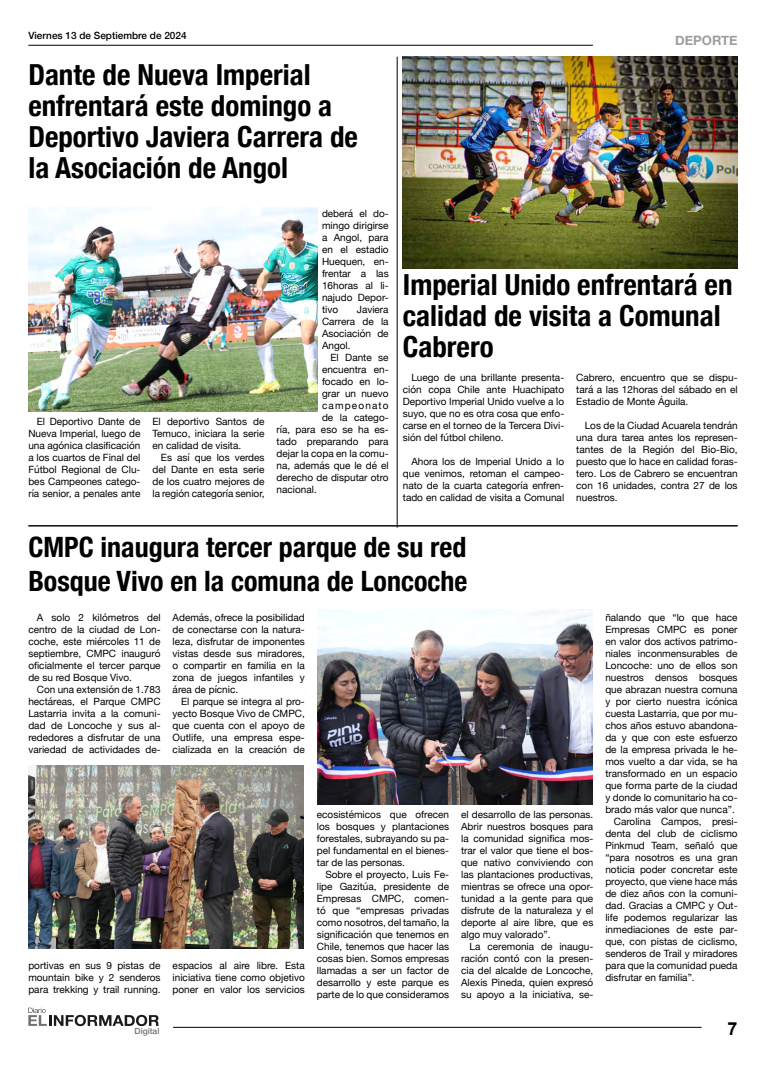
<style>
.page{position:relative;width:766px;height:1078px;background:#fff}
.page>*{position:absolute;margin:0;border:0;box-sizing:border-box;transform-origin:0 0}
.t1{font:700 condensed 29px/31px "Helvetica Neue";color:#000}
.t2{font:700 condensed 28px/33.6px "Helvetica Neue";color:#000}
.t3{font:700 18px "Arial";color:#000}
.t4{font:700 13px "Helvetica Neue";color:#9d9d9c}
.t5{font:10px/12px "Helvetica Neue";color:#000;text-align:justify}
.t6{font:500 10px "Helvetica Neue";color:#000}
.t7{font:10px "Helvetica Neue";letter-spacing:.115em;color:#000}
.t8{font:500 8.5px "Helvetica Neue";color:#717170}
</style>
<div class="page">
<hr style="left:28px;top:45px;width:564px;height:1px;background:#000">
<hr style="left:173px;top:1026px;width:528px;height:1px;background:#000">
<svg style="left:28px;top:1007px;width:131px;height:18px"></svg>
<img style="left:403px;top:57px;width:334px;height:211px">
<hr style="left:397px;top:57px;width:1px;height:470px;background:#000">
<hr style="left:28px;top:525px;width:709px;height:1px;background:#000">
<img style="left:28px;top:207px;width:289px;height:204px">
<img style="left:317px;top:609px;width:275px;height:195px">
<img style="left:28px;top:765px;width:275px;height:183px">
<p class="t6" style="left:28px;top:28px;width:160px">Viernes 13 de Septiembre de 2024</p>
<h1 class="t1" style="left:28px;top:57px;width:331px">Dante de Nueva Imperial enfrentará este domingo a<br>Deportivo Javiera Carrera de la Asociación de Angol</h1>
<p class="t5" style="left:28px;top:416px;width:114px;text-indent:8px">El Deportivo Dante de Nueva Imperial, luego de una agónica clasificación a los cuartos de Final del Fútbol Regional de Clu&shy;bes Campeones catego&shy;ría senior, a penales ante</p>
<p class="t5" style="left:152px;top:416px;width:114px">El deportivo Santos de Temuco, iniciara la serie en calidad de visita.</p>
<p class="t5" style="left:152px;top:452px;width:114px;text-indent:9px">Es así que los verdes del Dante en esta serie de los cuatro mejores de la región categoría senior,</p>
<p class="t5" style="left:322px;top:207px;width:68px">deberá el do&shy;mingo dirigirse a Angol, para en el estadio Huequen, en&shy;frentar a las 16horas al li&shy;najudo Depor&shy;tivo</p>
<p class="t5" style="left:322px;top:303px;width:68px;text-indent:35px">Javiera Carrera de la Asociación de Angol.</p>
<p class="t5" style="left:330px;top:351px;width:60px">El Dante se</p>
<p class="t5" style="left:322px;top:363px;width:68px">encuentra en-</p>
<p class="t5" style="left:322px;top:375px;width:68px">focado en lo-</p>
<p class="t5" style="left:322px;top:387px;width:68px">grar un nuevo</p>
<p class="t7" style="left:322px;top:398px;width:68px">campeonato</p>
<p class="t5" style="left:322px;top:411px;width:68px">de la catego-</p>
<p class="t5" style="left:276px;top:423px;width:114px">ría, para eso se ha es-</p>
<p class="t5" style="left:276px;top:435px;width:113px">tado preparando para</p>
<p class="t5" style="left:276px;top:447px;width:113px">dejar la copa en la comu-</p>
<p class="t5" style="left:276px;top:459px;width:114px">na, además que le dé el</p>
<p class="t5" style="left:276px;top:471px;width:113px">derecho de disputar otro</p>
<p class="t5" style="left:276px;top:483px;width:42px">nacional.</p>
<h3 class="t4" style="left:675px;top:30px;width:64px">DEPORTE</h3>
<h1 class="t1" style="left:403px;top:267px;width:331px">Imperial Unido enfrentará en calidad de visita a Comunal<br>Cabrero</h1>
<p class="t5" style="left:403px;top:372px;width:163px;text-indent:8px">Luego de una brillante presenta&shy;ción copa Chile ante Huachipato Deportivo Imperial Unido vuelve a lo suyo, que no es otra cosa que enfo&shy;carse en el torneo de la Tercera Divi&shy;sión del fútbol chileno.</p>
<p class="t5" style="left:403px;top:456px;width:163px;text-indent:8px">Ahora los de Imperial Unido a lo que venimos, retoman el campeo&shy;nato de la cuarta categoría enfren&shy;tado en calidad de visita a Comunal</p>
<p class="t5" style="left:576px;top:372px;width:163px">Cabrero, encuentro que se dispu&shy;tará a las 12horas del sábado en el Estadio de Monte Águila.</p>
<p class="t5" style="left:576px;top:420px;width:163px;text-indent:8px">Los de la Ciudad Acuarela tendrán una dura tarea antes los represen&shy;tantes de la Región del Bio-Bio, puesto que lo hace en calidad foras&shy;tero. Los de Cabrero se encuentran con 16 unidades, contra 27 de los nuestros.</p>
<h2 class="t2" style="left:28px;top:528px;width:440px">CMPC inaugura tercer parque de su red<br>Bosque Vivo en la comuna de Loncoche</h2>
<p class="t5" style="left:28px;top:611px;width:134px;text-indent:8px">A solo 2 kilómetros del centro de la ciudad de Lon&shy;coche, este miércoles 11 de septiembre, CMPC inauguró oficialmente el tercer parque de su red Bosque Vivo.</p>
<p class="t5" style="left:28px;top:683px;width:134px;text-indent:8px">Con una extensión de 1.783 hectáreas, el Parque CMPC Lastarria invita a la comuni&shy;dad de Loncoche y sus al&shy;rededores a disfrutar de una variedad de actividades de-</p>
<p class="t5" style="left:172px;top:611px;width:134px">Además, ofrece la posibilidad de conectarse con la natura&shy;leza, disfrutar de imponentes vistas desde sus miradores, o compartir en familia en la zona de juegos infantiles y área de pícnic.</p>
<p class="t5" style="left:172px;top:695px;width:134px;text-indent:8px">El parque se integra al pro&shy;yecto Bosque Vivo de CMPC, que cuenta con el apoyo de Outlife, una empresa espe&shy;cializada en la creación de</p>
<p class="t5" style="left:28px;top:959px;width:134px">portivas en sus 9 pistas de mountain bike y 2 senderos para trekking y trail running.</p>
<p class="t5" style="left:172px;top:959px;width:134px">espacios al aire libre. Esta iniciativa tiene como objetivo poner en valor los servicios</p>
<p class="t5" style="left:317px;top:808px;width:134px">ecosistémicos que ofrecen los bosques y plantaciones forestales, subrayando su pa&shy;pel fundamental en el bienes&shy;tar de las personas.</p>
<p class="t5" style="left:317px;top:868px;width:134px;text-indent:8px">Sobre el proyecto, Luis Fe&shy;lipe Gazitúa, presidente de Empresas CMPC, comen&shy;tó que “empresas privadas como nosotros, del tamaño, la significación que tenemos en Chile, tenemos que hacer las cosas bien. Somos empresas llamadas a ser un factor de desarrollo y este parque es parte de lo que consideramos</p>
<p class="t5" style="left:461px;top:808px;width:134px">el desarrollo de las personas.<br>Abrir nuestros bosques para la comunidad significa mos&shy;trar el valor que tiene el bos&shy;que nativo conviviendo con las plantaciones productivas, mientras se ofrece una opor&shy;tunidad a la gente para que disfrute de la naturaleza y el deporte al aire libre, que es algo muy valorado”.</p>
<p class="t5" style="left:461px;top:940px;width:134px;text-indent:8px">La ceremonia de inaugu&shy;ración contó con la presen&shy;cia del alcalde de Loncoche, Alexis Pineda, quien expresó su apoyo a la iniciativa, se-</p>
<p class="t5" style="left:605px;top:611px;width:134px">ñalando que “lo que hace</p>
<p class="t5" style="left:605px;top:623px;width:134px">Empresas CMPC es poner</p>
<p class="t5" style="left:605px;top:635px;width:134px">en valor dos activos patrimo-</p>
<p class="t5" style="left:605px;top:647px;width:134px">niales inconmensurables de</p>
<p class="t5" style="left:605px;top:659px;width:134px">Loncoche: uno de ellos son</p>
<p class="t5" style="left:605px;top:671px;width:134px">nuestros densos bosques</p>
<p class="t5" style="left:605px;top:683px;width:134px">que abrazan nuestra comuna</p>
<p class="t5" style="left:605px;top:695px;width:134px">y por cierto nuestra icónica</p>
<p class="t5" style="left:605px;top:707px;width:134px">cuesta Lastarria, que por mu-</p>
<p class="t5" style="left:605px;top:719px;width:134px">chos años estuvo abandona-</p>
<p class="t5" style="left:605px;top:731px;width:134px">da y que con este esfuerzo</p>
<p class="t5" style="left:605px;top:743px;width:134px">de la empresa privada le he-</p>
<p class="t5" style="left:605px;top:755px;width:134px">mos vuelto a dar vida, se ha</p>
<p class="t5" style="left:605px;top:767px;width:134px">transformado en un espacio</p>
<p class="t5" style="left:605px;top:779px;width:134px">que forma parte de la ciudad</p>
<p class="t5" style="left:605px;top:791px;width:134px">y donde lo comunitario ha co-</p>
<p class="t5" style="left:605px;top:803px;width:131px">brado más valor que nunca”.</p>
<p class="t5" style="left:613px;top:815px;width:125px">Carolina Campos, presi-</p>
<p class="t5" style="left:605px;top:827px;width:134px">denta del club de ciclismo</p>
<p class="t5" style="left:605px;top:839px;width:134px">Pinkmud Team, señaló que</p>
<p class="t5" style="left:605px;top:851px;width:134px">“para nosotros es una gran</p>
<p class="t5" style="left:605px;top:863px;width:134px">noticia poder concretar este</p>
<p class="t5" style="left:605px;top:875px;width:134px">proyecto, que viene hace más</p>
<p class="t5" style="left:605px;top:887px;width:134px">de diez años con la comuni-</p>
<p class="t5" style="left:605px;top:899px;width:134px">dad. Gracias a CMPC y Out-</p>
<p class="t5" style="left:605px;top:911px;width:134px">life podemos regularizar las</p>
<p class="t5" style="left:605px;top:923px;width:134px">inmediaciones de este par-</p>
<p class="t5" style="left:605px;top:935px;width:134px">que, con pistas de ciclismo,</p>
<p class="t5" style="left:605px;top:947px;width:134px">senderos de Trail y miradores</p>
<p class="t5" style="left:605px;top:959px;width:134px">para que la comunidad pueda</p>
<p class="t5" style="left:605px;top:971px;width:91px">disfrutar en familia”.</p>
<p class="t8" style="left:134px;top:1023px;width:26px">Digital</p>
<h3 class="t3" style="left:727px;top:1016px;width:12px">7</h3>
</div>
